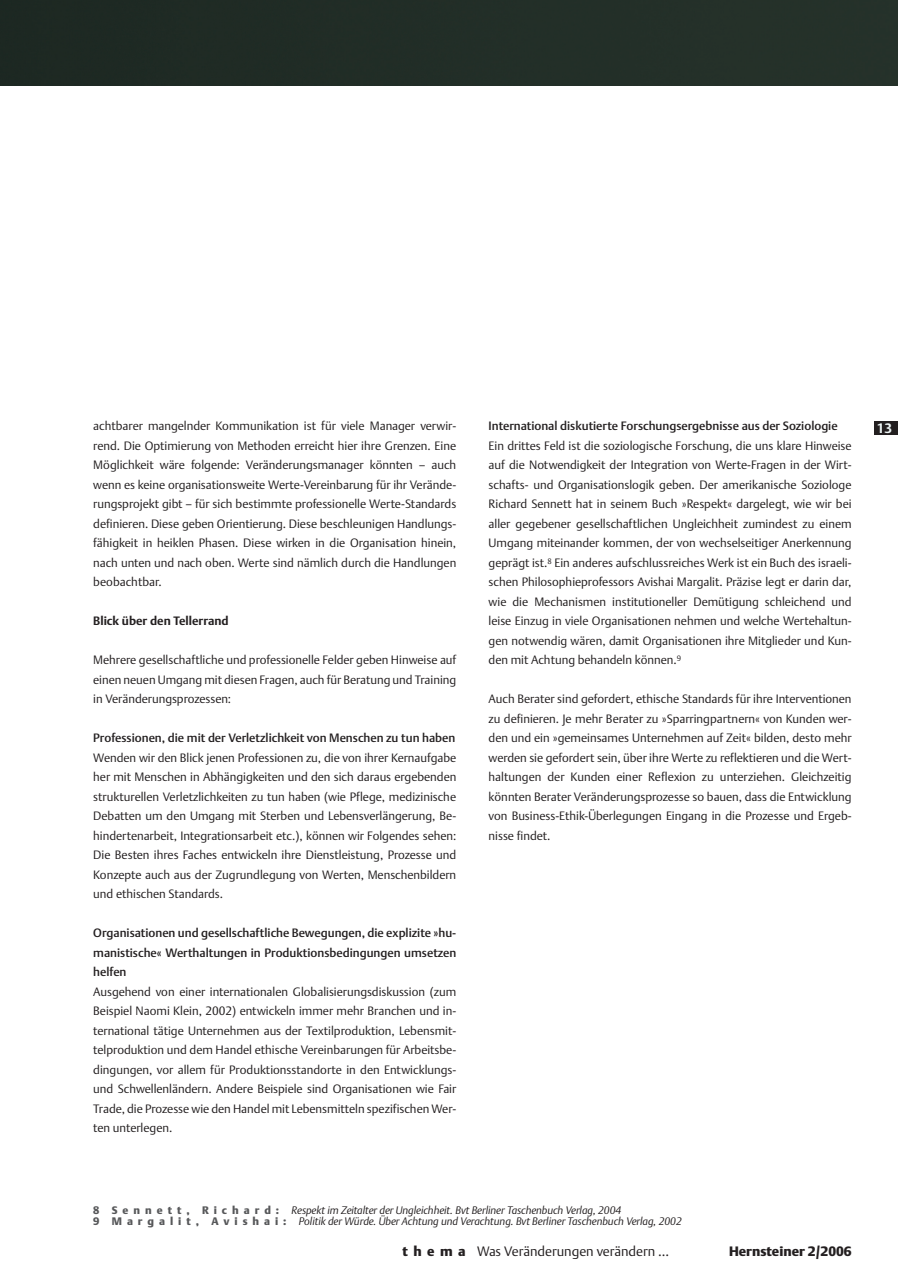
<style>
.page{position:relative;width:898px;height:1280px;background:#fff}
.page>*{position:absolute;margin:0;border:0;box-sizing:border-box;transform-origin:0 0}
.t1{font:13.5px "DTL Argo T Light";color:#231f20}
.t2{font:13.5px "DTL Argo T Black";color:#231f20}
.t3{font:700 13.5px "DTL Argo T";color:#eff7f7}
.t4{font:12px/19.5px "DTL Argo T Light";color:#231f20;text-align:justify}
.t5{font:12px/19.5px "DTL Argo T Medium";color:#231f20;text-align:justify}
.t6{font:700 12px "DTL Argo ST";color:#231f20}
.t7{font:italic 10.8px/10.8px "DTL Argo T Light";letter-spacing:-.005em;color:#231f20}
.s1{font-family:"DTL Argo T Black";font-style:normal;color:#57585a}
.s2{font-family:"DTL Argo T Black"}
</style>
<div class="page">
<div style="left:0;top:0;width:897px;height:85px;background:#222e27"></div>
<div style="left:874px;top:421px;width:23px;height:14px;background:#231f20"></div>
<p class="t4" style="left:93px;top:417px;width:364px">achtbarer mangelnder Kommunikation ist für viele Manager verwir&shy;rend. Die Optimierung von Methoden erreicht hier ihre Grenzen. Eine Möglichkeit wäre folgende: Veränderungsmanager könnten – auch wenn es keine organisationsweite Werte-Vereinbarung für ihr Verände&shy;rungsprojekt gibt – für sich bestimmte professionelle Werte-Standards definieren. Diese geben Orientierung. Diese beschleunigen Handlungs&shy;fähigkeit in heiklen Phasen. Diese wirken in die Organisation hinein, nach unten und nach oben. Werte sind nämlich durch die Handlungen beobachtbar.</p>
<p class="t6" style="left:93px;top:616px;width:137px">Blick über den Tellerrand</p>
<p class="t4" style="left:93px;top:651px;width:364px">Mehrere gesellschaftliche und professionelle Felder geben Hinweise auf einen neuen Umgang mit diesen Fragen, auch für Beratung und Training in Veränderungsprozessen:</p>
<p class="t5" style="left:93px;top:729px;width:363px">Professionen, die mit der Verletzlichkeit von Menschen zu tun haben</p>
<p class="t4" style="left:93px;top:749px;width:364px">Wenden wir den Blick jenen Professionen zu, die von ihrer Kernaufgabe her mit Menschen in Abhängigkeiten und den sich daraus ergebenden strukturellen Verletzlichkeiten zu tun haben (wie Pflege, medizinische Debatten um den Umgang mit Sterben und Lebensverlängerung, Be&shy;hindertenarbeit, Integrationsarbeit etc.), können wir Folgendes sehen:<br>Die Besten ihres Faches entwickeln ihre Dienstleistung, Prozesse und Konzepte auch aus der Zugrundlegung von Werten, Menschenbildern und ethischen Standards.</p>
<p class="t5" style="left:93px;top:924px;width:364px">Organisationen und gesellschaftliche Bewegungen, die explizite »hu&shy;manistische« Werthaltungen in Produktionsbedingungen umsetzen helfen</p>
<p class="t4" style="left:93px;top:983px;width:364px">Ausgehend von einer internationalen Globalisierungsdiskussion (zum Beispiel Naomi Klein, 2002) entwickeln immer mehr Branchen und in&shy;ternational tätige Unternehmen aus der Textilproduktion, Lebensmit&shy;telproduktion und dem Handel ethische Vereinbarungen für Arbeitsbe&shy;dingungen, vor allem für Produktionsstandorte in den Entwicklungs&shy;und Schwellenländern. Andere Beispiele sind Organisationen wie Fair Trade, die Prozesse wie den Handel mit Lebensmitteln spezifischen Wer&shy;ten unterlegen.</p>
<p class="t5" style="left:488px;top:417px;width:350px">International diskutierte Forschungsergebnisse aus der Soziologie</p>
<p class="t4" style="left:488px;top:437px;width:364px">Ein drittes Feld ist die soziologische Forschung, die uns klare Hinweise auf die Notwendigkeit der Integration von Werte-Fragen in der Wirt&shy;schafts- und Organisationslogik geben. Der amerikanische Soziologe Richard Sennett hat in seinem Buch »Respekt« dargelegt, wie wir bei aller gegebener gesellschaftlichen Ungleichheit zumindest zu einem Umgang miteinander kommen, der von wechselseitiger Anerkennung geprägt ist.<sup>8</sup> Ein anderes aufschlussreiches Werk ist ein Buch des israeli&shy;schen Philosophieprofessors Avishai Margalit. Präzise legt er darin dar, wie die Mechanismen institutioneller Demütigung schleichend und leise Einzug in viele Organisationen nehmen und welche Wertehaltun&shy;gen notwendig wären, damit Organisationen ihre Mitglieder und Kun&shy;den mit Achtung behandeln können.<sup>9</sup></p>
<p class="t4" style="left:488px;top:690px;width:364px">Auch Berater sind gefordert, ethische Standards für ihre Interventionen zu definieren. Je mehr Berater zu »Sparringpartnern« von Kunden wer&shy;den und ein »gemeinsames Unternehmen auf Zeit« bilden, desto mehr werden sie gefordert sein, über ihre Werte zu reflektieren und die Wert&shy;haltungen der Kunden einer Reflexion zu unterziehen. Gleichzeitig könnten Berater Veränderungsprozesse so bauen, dass die Entwicklung von Business-Ethik-Überlegungen Eingang in die Prozesse und Ergeb&shy;nisse findet.</p>
<p class="t3" style="left:876px;top:422px;width:17px">13</p>
<p class="t7" style="left:93px;top:1205px;width:590px"><span class="s1">8 S e n n e t t , R i c h a r d :</span> Respekt im Zeitalter der Ungleichheit. Bvt Berliner Taschenbuch Verlag, 2004<br><span class="s1">9 M a r g a l i t , A v i s h a i :</span> Politik der Würde. Über Achtung und Verachtung. Bvt Berliner Taschenbuch Verlag, 2002</p>
<p class="t1" style="left:402px;top:1245px;width:268px"><span class="s2">t h e m a</span> Was Veränderungen verändern ...</p>
<p class="t2" style="left:728px;top:1245px;width:124px">Hernsteiner 2/2006</p>
</div>
